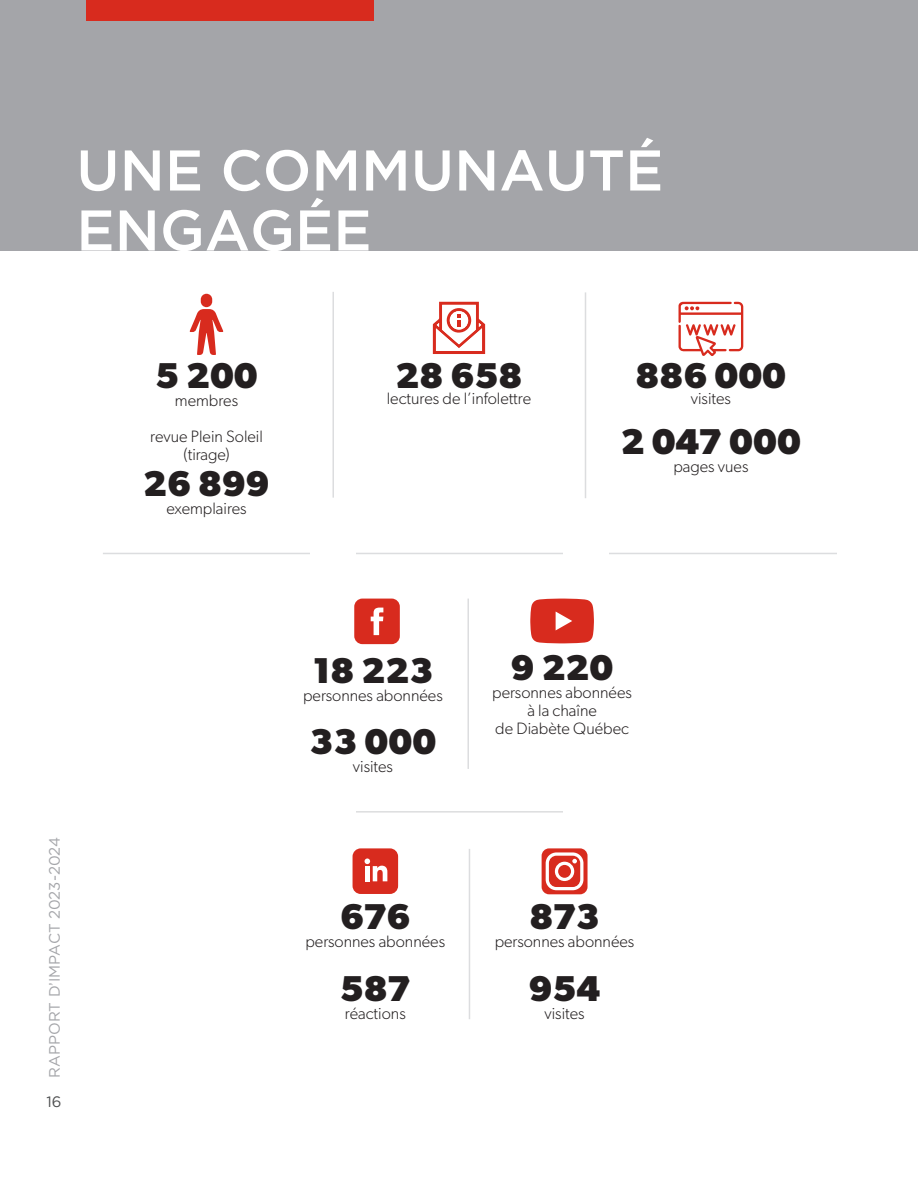
<style>
.page{position:relative;width:918px;height:1188px;background:#fff}
.page>*{position:absolute;margin:0;border:0;box-sizing:border-box;transform-origin:0 0}
.t1{font:500 57.3px/60px "Gotham HTF";color:#fff}
.t2{font:700 36px "Gibson";color:#231f20}
.t3{font:300 16.5px/18px "Gibson";color:#231f20;text-align:center}
.t4{font:15px "Gotham";color:#a4a5a9}
.t5{font:15px "Gotham";color:#4e4f50}
</style>
<div class="page">
<div style="left:0;top:0;width:918px;height:250px;background:#a4a5a9"></div>
<div style="left:86px;top:0;width:287px;height:21px;background:#d82b1e"></div>
<svg style="left:190px;top:294px;width:33px;height:61px"></svg>
<svg style="left:433px;top:302px;width:52px;height:52px"></svg>
<svg style="left:679px;top:302px;width:64px;height:54px"></svg>
<div style="left:354px;top:599px;width:46px;height:45px;background:#d82b1e;border-radius:8px"></div>
<svg style="left:371px;top:608px;width:12px;height:27px"></svg>
<svg style="left:530px;top:599px;width:64px;height:44px;background:#dc4236"></svg>
<div style="left:353px;top:848px;width:45px;height:46px;background:#d82b1e;border-radius:8px"></div>
<svg style="left:365px;top:858px;width:22px;height:23px"></svg>
<hr style="left:333px;top:292px;width:1px;height:206px;background:#dcdddf">
<hr style="left:467px;top:599px;width:2px;height:170px;background:#dcdddf">
<hr style="left:585px;top:292px;width:1px;height:206px;background:#dcdddf">
<hr style="left:469px;top:849px;width:1px;height:170px;background:#dcdddf">
<hr style="left:103px;top:553px;width:734px;height:1px;background:#dcdddf">
<div style="left:310px;top:531px;width:45px;height:45px;background:#fff"></div>
<div style="left:563px;top:531px;width:46px;height:45px;background:#fff"></div>
<hr style="left:331px;top:811px;width:278px;height:2px;background:#dcdddf">
<div style="left:310px;top:789px;width:45px;height:46px;background:#fff"></div>
<div style="left:563px;top:789px;width:46px;height:46px;background:#fff"></div>
<svg style="left:542px;top:848px;width:46px;height:46px"></svg>
<svg style="left:546px;top:852px;width:37px;height:38px"></svg>
<h1 class="t1" style="left:76px;top:139px;width:589px">UNE COMMUNAUTÉ<br>ENGAGÉE</h1>
<h2 class="t2" style="left:155px;top:354px;width:104px">5 200</h2>
<p class="t3" style="left:150px;top:382px;width:114px;line-height:36px">membres<br>revue Plein Soleil</p>
<p class="t3" style="left:184px;top:445px;width:47px">(tirage)</p>
<h2 class="t2" style="left:143px;top:462px;width:128px">26 899</h2>
<p class="t3" style="left:166px;top:499px;width:82px">exemplaires</p>
<h2 class="t2" style="left:396px;top:354px;width:128px">28 658</h2>
<p class="t3" style="left:387px;top:389px;width:146px">lectures de l’infolettre</p>
<h2 class="t2" style="left:636px;top:354px;width:152px">886 000</h2>
<p class="t3" style="left:691px;top:389px;width:42px">visites</p>
<h2 class="t2" style="left:621px;top:420px;width:182px">2 047 000</h2>
<p class="t3" style="left:673px;top:457px;width:77px">pages vues</p>
<p class="t4" style="left:45px;top:1078px;width:242px;rotate:-90deg">RAPPORT D’IMPACT 2023-2024</p>
<p class="t5" style="left:46px;top:1092px;width:17px">16</p>
<h2 class="t2" style="left:313px;top:649px;width:122px">18 223</h2>
<p class="t3" style="left:303px;top:686px;width:141px">personnes abonnées</p>
<h2 class="t2" style="left:310px;top:720px;width:128px">33 000</h2>
<p class="t3" style="left:353px;top:757px;width:42px">visites</p>
<h2 class="t2" style="left:511px;top:646px;width:104px">9 220</h2>
<p class="t3" style="left:492px;top:683px;width:141px">personnes abonnées à la chaîne<br>de Diabète Québec</p>
<h2 class="t2" style="left:340px;top:896px;width:72px">676</h2>
<p class="t3" style="left:306px;top:933px;width:141px">personnes abonnées</p>
<h2 class="t2" style="left:340px;top:968px;width:72px">587</h2>
<p class="t3" style="left:345px;top:1005px;width:62px">réactions</p>
<h2 class="t2" style="left:529px;top:896px;width:72px">873</h2>
<p class="t3" style="left:495px;top:933px;width:141px">personnes abonnées</p>
<h2 class="t2" style="left:529px;top:968px;width:73px">954</h2>
<p class="t3" style="left:544px;top:1005px;width:42px">visites</p>
</div>
